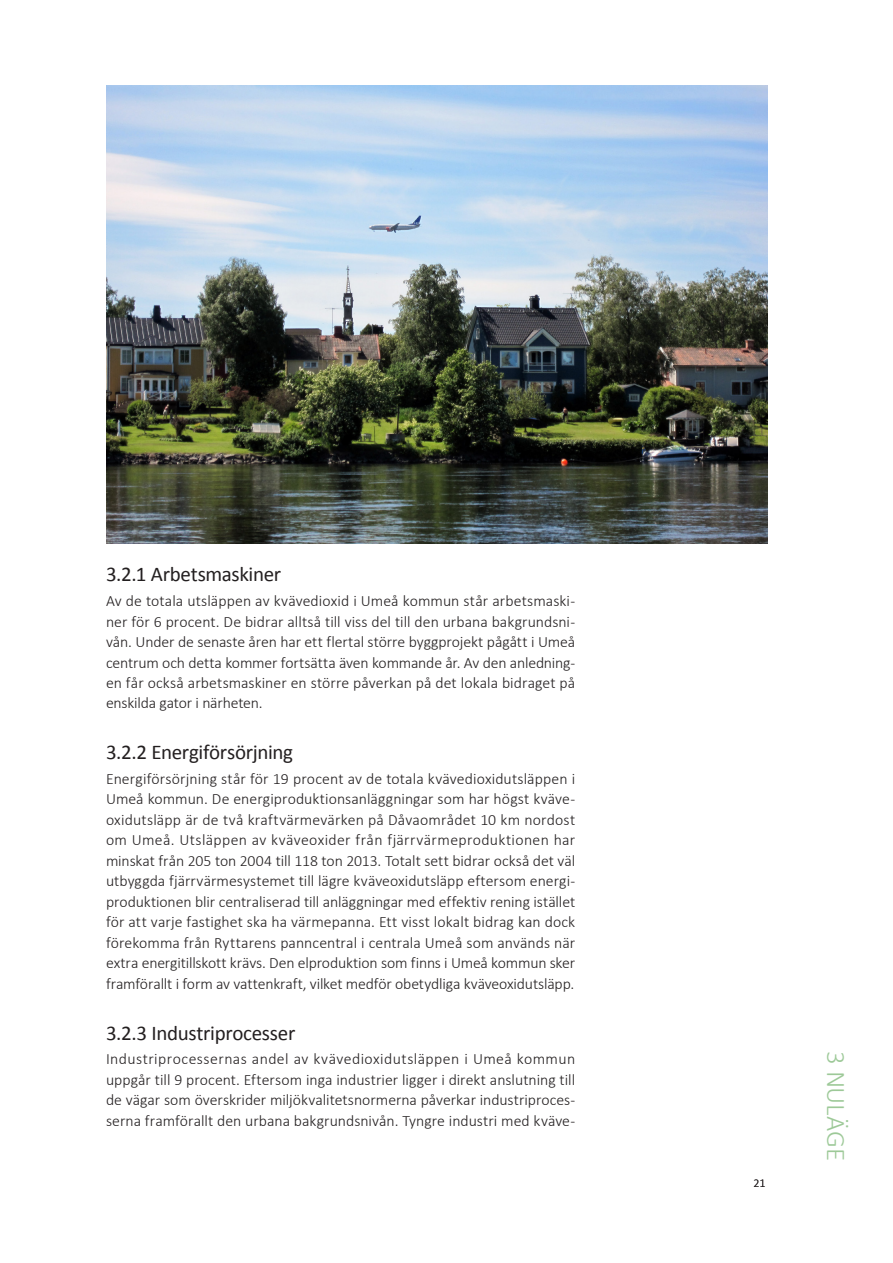
<style>
.page{position:relative;width:893px;height:1263px;background:#fff}
.page>*{position:absolute;margin:0;border:0;box-sizing:border-box;transform-origin:0 0}
.t1{font:300 27px "Calibri";letter-spacing:-.015em;color:#9dc998}
.t2{font:21px "Calibri";letter-spacing:-.015em;color:#231f20}
.t3{font:300 15.75px/20.5px "Calibri";letter-spacing:-.005em;color:#231f20;text-align:justify}
.t4{font:300 12px "Calibri";color:#231f20}
</style>
<div class="page">
<img style="left:106px;top:85px;width:661px;height:459px">
<h2 class="t2" style="left:106px;top:561px;width:177px">3.2.1 Arbetsmaskiner</h2>
<p class="t3" style="left:106px;top:590px;width:471px">Av de totala utsläppen av kvävedioxid i Umeå kommun står arbetsmaski&shy;ner för 6 procent. De bidrar alltså till viss del till den urbana bakgrundsni&shy;vån. Under de senaste åren har ett flertal större byggprojekt pågått i Umeå centrum och detta kommer fortsätta även kommande år. Av den anledning&shy;en får också arbetsmaskiner en större påverkan på det lokala bidraget på enskilda gator i närheten.</p>
<h2 class="t2" style="left:106px;top:739px;width:189px">3.2.2 Energiförsörjning</h2>
<p class="t3" style="left:106px;top:768px;width:471px">Energiförsörjning står för 19 procent av de totala kvävedioxidutsläppen i Umeå kommun. De energiproduktionsanläggningar som har högst kväve&shy;oxidutsläpp är de två kraftvärmevärken på Dåvaområdet 10 km nordost om Umeå. Utsläppen av kväveoxider från fjärrvärmeproduktionen har minskat från 205 ton 2004 till 118 ton 2013. Totalt sett bidrar också det väl utbyggda fjärrvärmesystemet till lägre kväveoxidutsläpp eftersom energi&shy;produktionen blir centraliserad till anläggningar med effektiv rening istället för att varje fastighet ska ha värmepanna. Ett visst lokalt bidrag kan dock förekomma från Ryttarens panncentral i centrala Umeå som används när extra energitillskott krävs. Den elproduktion som finns i Umeå kommun sker framförallt i form av vattenkraft, vilket medför obetydliga kväveoxidutsläpp.</p>
<h2 class="t2" style="left:106px;top:1019px;width:191px">3.2.3 Industriprocesser</h2>
<p class="t3" style="left:106px;top:1049px;width:471px">Industriprocessernas andel av kvävedioxidutsläppen i Umeå kommun uppgår till 9 procent. Eftersom inga industrier ligger i direkt anslutning till de vägar som överskrider miljökvalitetsnormerna påverkar industriproces&shy;serna framförallt den urbana bakgrundsnivån. Tyngre industri med kväve-</p>
<h1 class="t1" style="left:853px;top:1051px;width:112px;rotate:90deg">3 NULÄGE</h1>
<p class="t4" style="left:753px;top:1175px;width:14px">21</p>
</div>
